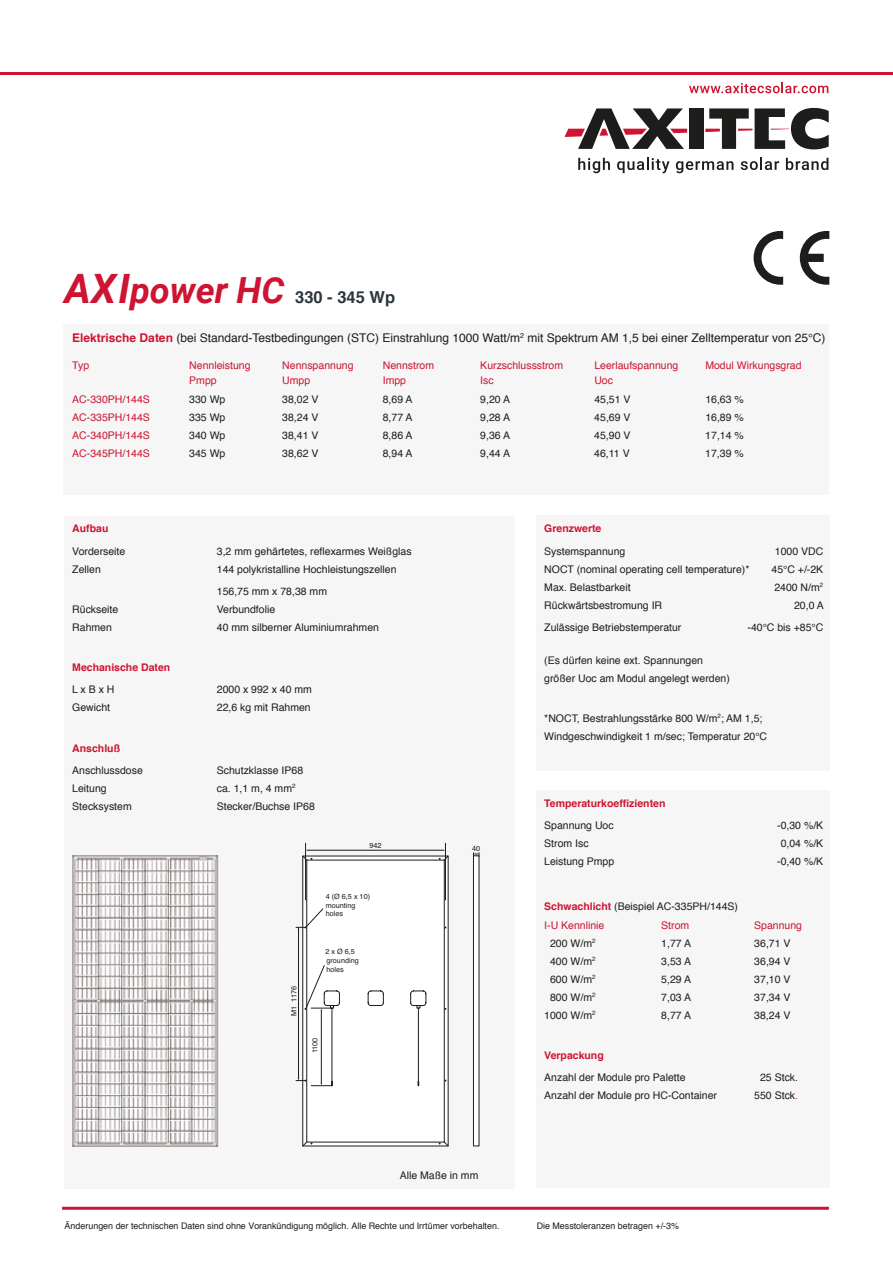
<style>
.page{position:relative;width:893px;height:1263px;background:#fff}
.page>*{position:absolute;margin:0;border:0;box-sizing:border-box;transform-origin:0 0}
.t1{font:700 16.5px "Helvetica";color:#2a363b}
.t2{font:12px "Helvetica";color:#1d1d1b}
.t3{font:10.5px/18px "Helvetica";color:#1d1d1b}
.t4{font:10.5px "Helvetica";color:#cd1432}
.t5{font:700 10.5px "Helvetica";color:#cd1432}
.t6{font:9px "Helvetica";color:#1d1d1b}
.t7{font:7.2px/8.7px "Helvetica";color:#1d1d1b}
.s1{font-family:"Roboto";font-style:italic;font-size:40.5px;color:#cd1432}
.s2{font-family:"Roboto";font-style:italic;font-size:36px;color:#cd1432}
.s3{font-weight:700;color:#cd1432}
.s4{color:#cd1432}
</style>
<div class="page">
<div style="left:64px;top:516px;width:450px;height:672px;background:#f6f6f6"></div>
<div style="left:64px;top:324px;width:765px;height:171px;background:#f6f6f6"></div>
<div style="left:536px;top:790px;width:293px;height:398px;background:#f6f6f6"></div>
<div style="left:536px;top:516px;width:293px;height:255px;background:#f6f6f6"></div>
<hr style="left:62px;top:1207px;width:767px;height:3px;background:#cd1432">
<img style="left:72px;top:855px;width:146px;height:291px">
<svg style="left:473px;top:856px;width:6px;height:290px;fill:#fff"></svg>
<hr style="left:445px;top:843px;width:1px;height:57px;background:#1d1d1b">
<hr style="left:305px;top:843px;width:1px;height:57px;background:#1d1d1b">
<svg style="left:473px;top:853px;width:7px;height:3px"></svg>
<svg style="left:296px;top:849px;width:153px;height:297px"></svg>
<svg style="left:754px;top:231px;width:29px;height:54px"></svg>
<svg style="left:800px;top:231px;width:29px;height:54px"></svg>
<div style="left:689px;top:108px;width:14px;height:41px;background:#1d1d1b"></div>
<svg style="left:564px;top:108px;width:123px;height:41px"></svg>
<svg style="left:705px;top:108px;width:124px;height:41px"></svg>
<svg style="left:578px;top:158px;width:32px;height:15px"></svg>
<svg style="left:617px;top:158px;width:52px;height:15px"></svg>
<svg style="left:676px;top:161px;width:57px;height:12px"></svg>
<svg style="left:741px;top:158px;width:38px;height:12px"></svg>
<svg style="left:786px;top:158px;width:42px;height:12px"></svg>
<svg style="left:689px;top:83px;width:139px;height:10px"></svg>
<hr style="left:0;top:72px;width:893px;height:3px;background:#cd1432">
<h1 class="t1" style="left:65px;top:284px;width:332px"><span class="s1">AXI</span><span class="s2">power HC</span> 330 - 345 Wp</h1>
<p class="t2" style="left:72px;top:329px;width:755px"><span class="s3">Elektrische Daten</span> (bei Standard-Testbedingungen (STC) Einstrahlung 1000 Watt/m<sup>2</sup> mit Spektrum AM 1,5 bei einer Zelltemperatur von 25°C)</p>
<p class="t4" style="left:72px;top:358px;width:18px">Typ</p>
<p class="t4" style="left:189px;top:358px;width:63px">Nennleistung</p>
<p class="t4" style="left:282px;top:358px;width:73px">Nennspannung</p>
<p class="t4" style="left:383px;top:358px;width:53px">Nennstrom</p>
<p class="t4" style="left:480px;top:358px;width:84px">Kurzschlussstrom</p>
<p class="t4" style="left:594px;top:358px;width:86px">Leerlaufspannung</p>
<p class="t4" style="left:705px;top:358px;width:98px">Modul Wirkungsgrad</p>
<p class="t4" style="left:189px;top:373px;width:29px">Pmpp</p>
<p class="t4" style="left:282px;top:373px;width:30px">Umpp</p>
<p class="t4" style="left:383px;top:373px;width:25px">Impp</p>
<p class="t4" style="left:480px;top:373px;width:15px">Isc</p>
<p class="t4" style="left:594px;top:373px;width:20px">Uoc</p>
<p class="t4" style="left:72px;top:392px;width:79px">AC-330PH/144S</p>
<p class="t3" style="left:189px;top:391px;width:38px">330 Wp</p>
<p class="t3" style="left:282px;top:391px;width:38px">38,02 V</p>
<p class="t3" style="left:383px;top:391px;width:31px">8,69 A</p>
<p class="t3" style="left:480px;top:391px;width:31px">9,20 A</p>
<p class="t3" style="left:594px;top:391px;width:38px">45,51 V</p>
<p class="t3" style="left:705px;top:391px;width:40px">16,63 %</p>
<p class="t4" style="left:72px;top:410px;width:79px">AC-335PH/144S</p>
<p class="t3" style="left:189px;top:409px;width:38px">335 Wp</p>
<p class="t3" style="left:282px;top:409px;width:38px">38,24 V</p>
<p class="t3" style="left:383px;top:409px;width:31px">8,77 A</p>
<p class="t3" style="left:480px;top:409px;width:31px">9,28 A</p>
<p class="t3" style="left:594px;top:409px;width:38px">45,69 V</p>
<p class="t3" style="left:705px;top:409px;width:40px">16,89 %</p>
<p class="t4" style="left:72px;top:428px;width:79px">AC-340PH/144S</p>
<p class="t3" style="left:189px;top:427px;width:38px">340 Wp</p>
<p class="t3" style="left:282px;top:427px;width:38px">38,41 V</p>
<p class="t3" style="left:383px;top:427px;width:31px">8,86 A</p>
<p class="t3" style="left:480px;top:427px;width:31px">9,36 A</p>
<p class="t3" style="left:594px;top:427px;width:38px">45,90 V</p>
<p class="t3" style="left:705px;top:427px;width:40px">17,14 %</p>
<p class="t4" style="left:72px;top:446px;width:79px">AC-345PH/144S</p>
<p class="t3" style="left:189px;top:445px;width:38px">345 Wp</p>
<p class="t3" style="left:282px;top:445px;width:38px">38,62 V</p>
<p class="t3" style="left:383px;top:445px;width:31px">8,94 A</p>
<p class="t3" style="left:480px;top:445px;width:31px">9,44 A</p>
<p class="t3" style="left:594px;top:445px;width:37px">46,11 V</p>
<p class="t3" style="left:705px;top:445px;width:40px">17,39 %</p>
<p class="t5" style="left:72px;top:520px;width:38px">Aufbau</p>
<p class="t3" style="left:72px;top:542px;width:55px">Vorderseite</p>
<p class="t3" style="left:217px;top:542px;width:196px">3,2 mm gehärtetes, reflexarmes Weißglas</p>
<p class="t3" style="left:72px;top:560px;width:30px">Zellen</p>
<p class="t3" style="left:217px;top:558px;width:181px;line-height:22.2px">144 polykristalline Hochleistungszellen<br>156,75 mm x 78,38 mm</p>
<p class="t3" style="left:72px;top:600px;width:48px">Rückseite</p>
<p class="t3" style="left:217px;top:600px;width:60px">Verbundfolie</p>
<p class="t3" style="left:72px;top:618px;width:41px">Rahmen</p>
<p class="t3" style="left:217px;top:618px;width:164px">40 mm silberner Aluminiumrahmen</p>
<p class="t5" style="left:72px;top:659px;width:100px">Mechanische Daten</p>
<p class="t3" style="left:72px;top:681px;width:44px">L x B x H</p>
<p class="t3" style="left:217px;top:681px;width:97px">2000 x 992 x 40 mm</p>
<p class="t3" style="left:72px;top:699px;width:39px">Gewicht</p>
<p class="t3" style="left:217px;top:699px;width:95px">22,6 kg mit Rahmen</p>
<p class="t5" style="left:72px;top:739px;width:49px">Anschluß</p>
<p class="t3" style="left:72px;top:761px;width:72px">Anschlussdose</p>
<p class="t3" style="left:217px;top:761px;width:88px">Schutzklasse IP68</p>
<p class="t3" style="left:72px;top:779px;width:36px">Leitung</p>
<p class="t3" style="left:217px;top:779px;width:80px">ca. 1,1 m, 4 mm<sup>2</sup></p>
<p class="t3" style="left:72px;top:797px;width:61px">Stecksystem</p>
<p class="t3" style="left:217px;top:797px;width:100px">Stecker/Buchse IP68</p>
<p class="t7" style="left:369px;top:841px;width:14px">942</p>
<p class="t7" style="left:326px;top:892px;width:46px">4 (Ø 6,5 x 10) mounting holes</p>
<p class="t7" style="left:290px;top:1016px;width:31px;rotate:-90deg">M1 1176</p>
<p class="t7" style="left:325px;top:947px;width:35px">2 x Ø 6,5 grounding holes</p>
<p class="t7" style="left:311px;top:1053px;width:17px;rotate:-90deg">1100</p>
<p class="t7" style="left:472px;top:844px;width:10px">40</p>
<p class="t3" style="left:400px;top:1166px;width:80px">Alle Maße in mm</p>
<p class="t5" style="left:544px;top:520px;width:59px">Grenzwerte</p>
<p class="t3" style="left:544px;top:542px;width:83px">Systemspannung</p>
<p class="t3" style="left:775px;top:542px;width:50px">1000 VDC</p>
<p class="t3" style="left:544px;top:560px;width:207px">NOCT (nominal operating cell temperature)*</p>
<p class="t3" style="left:771px;top:560px;width:53px">45°C +/-2K</p>
<p class="t3" style="left:544px;top:578px;width:88px">Max. Belastbarkeit</p>
<p class="t3" style="left:774px;top:578px;width:50px">2400 N/m<sup>2</sup></p>
<p class="t3" style="left:544px;top:596px;width:119px">Rückwärtsbestromung IR</p>
<p class="t3" style="left:794px;top:596px;width:31px">20,0 A</p>
<p class="t3" style="left:544px;top:618px;width:139px">Zulässige Betriebstemperatur</p>
<p class="t3" style="left:747px;top:618px;width:77px">-40°C bis +85°C</p>
<p class="t3" style="left:544px;top:651px;width:187px">(Es dürfen keine ext. Spannungen größer Uoc am Modul angelegt werden)</p>
<p class="t3" style="left:544px;top:709px;width:224px">*NOCT, Bestrahlungsstärke 800 W/m<sup>2</sup>; AM 1,5;<br>Windgeschwindigkeit 1 m/sec; Temperatur 20°C</p>
<p class="t5" style="left:544px;top:795px;width:123px">Temperaturkoeffizienten</p>
<p class="t3" style="left:544px;top:817px;width:71px">Spannung Uoc</p>
<p class="t3" style="left:777px;top:817px;width:48px">-0,30 %/K</p>
<p class="t3" style="left:544px;top:835px;width:46px">Strom Isc</p>
<p class="t3" style="left:781px;top:835px;width:44px">0,04 %/K</p>
<p class="t3" style="left:544px;top:853px;width:72px">Leistung Pmpp</p>
<p class="t3" style="left:777px;top:853px;width:48px">-0,40 %/K</p>
<p class="t3" style="left:544px;top:897px;width:195px;line-height:19.2px"><span class="s3">Schwachlicht</span> (Beispiel AC-335PH/144S)<br><span class="s4">I-U Kennlinie</span></p>
<p class="t4" style="left:661px;top:917px;width:30px">Strom</p>
<p class="t4" style="left:754px;top:917px;width:49px">Spannung</p>
<p class="t3" style="left:550px;top:934px;width:47px">200 W/m<sup>2</sup></p>
<p class="t3" style="left:661px;top:934px;width:31px">1,77 A</p>
<p class="t3" style="left:754px;top:934px;width:38px">36,71 V</p>
<p class="t3" style="left:550px;top:952px;width:47px">400 W/m<sup>2</sup></p>
<p class="t3" style="left:661px;top:952px;width:31px">3,53 A</p>
<p class="t3" style="left:754px;top:952px;width:38px">36,94 V</p>
<p class="t3" style="left:550px;top:970px;width:47px">600 W/m<sup>2</sup></p>
<p class="t3" style="left:661px;top:970px;width:31px">5,29 A</p>
<p class="t3" style="left:754px;top:970px;width:38px">37,10 V</p>
<p class="t3" style="left:550px;top:988px;width:47px">800 W/m<sup>2</sup></p>
<p class="t3" style="left:661px;top:988px;width:31px">7,03 A</p>
<p class="t3" style="left:754px;top:988px;width:38px">37,34 V</p>
<p class="t3" style="left:544px;top:1006px;width:53px">1000 W/m<sup>2</sup></p>
<p class="t3" style="left:661px;top:1006px;width:31px">8,77 A</p>
<p class="t3" style="left:754px;top:1006px;width:38px">38,24 V</p>
<p class="t5" style="left:544px;top:1047px;width:61px">Verpackung</p>
<p class="t3" style="left:544px;top:1069px;width:143px">Anzahl der Module pro Palette</p>
<p class="t3" style="left:760px;top:1069px;width:39px">25 Stck.</p>
<p class="t3" style="left:544px;top:1087px;width:174px">Anzahl der Module pro HC-Container</p>
<p class="t3" style="left:754px;top:1087px;width:45px">550 Stck<span class="s4">.</span></p>
<p class="t6" style="left:65px;top:1218px;width:436px">Änderungen der technischen Daten sind ohne Vorankündigung möglich. Alle Rechte und Irrtümer vorbehalten.</p>
<p class="t6" style="left:537px;top:1219px;width:144px">Die Messtoleranzen betragen +/-3%</p>
</div>
